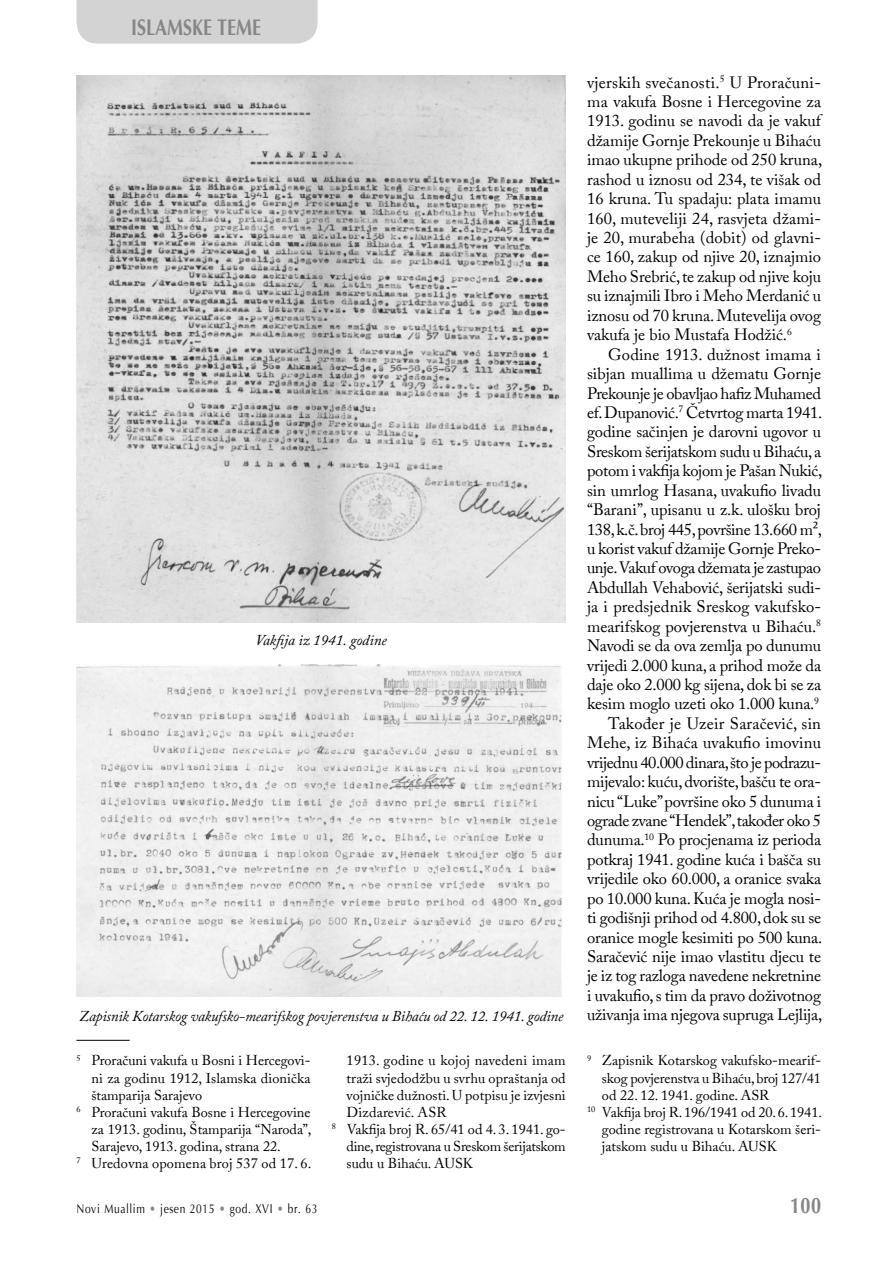
<style>
.page{position:relative;width:895px;height:1264px;background:#fff}
.page>*{position:absolute;margin:0;border:0;box-sizing:border-box;transform-origin:0 0}
.t1{font:700 22.5px "Optima";color:#868686;scale:.8 1}
.t2{font:16.5px/19.4px "Adobe Caslon Pro";letter-spacing:-.01em;color:#000;text-align:justify}
.t3{font:italic 15px "Adobe Caslon Pro";letter-spacing:-.01em;color:#000}
.t4{font:14.25px "Adobe Caslon Pro";color:#000}
.t5{font:14.25px "Adobe Caslon Pro";letter-spacing:-.02em;color:#000}
.t6{font:14.25px "Adobe Caslon Pro";letter-spacing:.02em;color:#000}
.t7{font:12.75px "Optima";letter-spacing:.06em;color:#000;scale:.8 1}
.s1{color:#868686}
</style>
<div class="page">
<div style="left:76px;top:0;width:241px;height:44px;background:#d3d3d3"></div>
<img style="left:76px;top:75px;width:489px;height:547px">
<img style="left:76px;top:665px;width:486px;height:332px">
<hr style="left:76px;top:1040px;width:54px;height:1px;background:#000">
<h1 class="t1" style="left:131px;top:13px;width:164px">ISLAMSKE TEME</h1>
<p class="t3" style="left:255px;top:631px;width:133px">Vakfija iz 1941. godine</p>
<p class="t3" style="left:79px;top:1007px;width:486px">Zapisnik Kotarskog vakufsko-mearifskog povjerenstva u Bihaću od 22. 12. 1941. godine</p>
<p class="t4" style="left:76px;top:1052px;width:235px"><sup>5</sup> Proračuni vakufa u Bosni i Hercegovi-</p>
<p class="t4" style="left:91px;top:1069px;width:221px">ni za godinu 1912, Islamska dionička</p>
<p class="t4" style="left:91px;top:1086px;width:112px">štamparija Sarajevo</p>
<p class="t4" style="left:76px;top:1103px;width:235px"><sup>6</sup> Proračuni vakufa Bosne i Hercegovine</p>
<p class="t4" style="left:91px;top:1120px;width:221px">za 1913. godinu, Štamparija “Naroda”,</p>
<p class="t4" style="left:91px;top:1137px;width:191px">Sarajevo, 1913. godina, strana 22.</p>
<p class="t4" style="left:76px;top:1154px;width:236px"><sup>7</sup> Uredovna opomena broj 537 od 17. 6.</p>
<p class="t6" style="left:346px;top:1052px;width:220px">1913. godine u kojoj navedeni imam</p>
<p class="t4" style="left:346px;top:1069px;width:220px">traži svjedodžbu u svrhu opraštanja od</p>
<p class="t4" style="left:346px;top:1086px;width:221px">vojničke dužnosti.U potpisu je izvjesni</p>
<p class="t4" style="left:346px;top:1103px;width:101px">Dizdarević. ASR</p>
<p class="t4" style="left:332px;top:1120px;width:235px"><sup>8</sup> Vakfija broj R. 65/41 od 4. 3. 1941. go-</p>
<p class="t5" style="left:346px;top:1137px;width:220px">dine,registrovana u Sreskom šerijatskom</p>
<p class="t4" style="left:346px;top:1154px;width:128px">sudu u Bihaću. AUSK</p>
<p class="t2" style="left:587px;top:72px;width:237px">vjerskih svečanosti.<sup>5</sup> U Proračuni&shy;ma vakufa Bosne i Hercegovine za 1913. godinu se navodi da je vakuf džamije Gornje Prekounje u Bihaću imao ukupne prihode od 250 kruna, rashod u iznosu od 234, te višak od 16 kruna. Tu spadaju: plata imamu 160, muteveliji 24, rasvjeta džami&shy;je 20, murabeha (dobit) od glavni&shy;ce 160, zakup od njive 20, iznajmio Meho Srebrić,te zakup od njive koju su iznajmili Ibro i Meho Merdanić u iznosu od 70 kruna.Mutevelija ovog vakufa je bio Mustafa Hodžić.<sup>6</sup></p>
<p class="t2" style="left:587px;top:344px;width:237px;text-align:right">Godine 1913. dužnost imama i sibjan muallima u džematu Gornje Prekounje je obavljao hafiz Muhamed ef.Dupanović.<sup>7</sup> Četvrtog marta 1941. godine sačinjen je darovni ugovor u Sreskom šerijatskom sudu u Bihaću,a potom i vakfija kojom je Pašan Nukić, sin umrlog Hasana, uvakufio livadu “Barani”, upisanu u z.k. ulošku broj 138,k.č.broj 445,površine 13.660 m², u korist vakuf džamije Gornje Preko&shy;unje.Vakuf ovoga džemata je zastupao Abdullah Vehabović, šerijatski sudi&shy;ja i predsjednik Sreskog vakufsko&shy;mearifskog povjerenstva u Bihaću.<sup>8<br></sup>Navodi se da ova zemlja po dunumu vrijedi 2.000 kuna, a prihod može da daje oko 2.000 kg sijena, dok bi se za kesim moglo uzeti oko 1.000 kuna.<sup>9<br></sup>Također je Uzeir Saračević, sin Mehe, iz Bihaća uvakufio imovinu vrijednu 40.000 dinara,što je podrazu&shy;mijevalo: kuću,dvorište,bašču te ora&shy;nicu “Luke”površine oko 5 dunuma i ograde zvane “Hendek”,također oko 5 dunuma.<sup>10</sup> Po procjenama iz perioda potkraj 1941. godine kuća i bašča su vrijedile oko 60.000, a oranice svaka po 10.000 kuna.Kuća je mogla nosi&shy;ti godišnji prihod od 4.800,dok su se oranice mogle kesimiti po 500 kuna.<br>Saračević nije imao vlastitu djecu te je iz tog razloga navedene nekretnine i uvakufio,s tim da pravo doživotnog uživanja ima njegova supruga Lejlija,</p>
<p class="t4" style="left:587px;top:1052px;width:235px"><sup>9</sup> Zapisnik Kotarskog vakufsko-mearif-</p>
<p class="t4" style="left:602px;top:1069px;width:221px">skog povjerenstva u Bihaću,broj 127/41</p>
<p class="t4" style="left:602px;top:1086px;width:169px">od 22. 12. 1941. godine. ASR</p>
<p class="t4" style="left:587px;top:1103px;width:236px"><sup>10</sup> Vakfija broj R.196/1941 od 20.6.1941.</p>
<p class="t4" style="left:602px;top:1120px;width:220px">godine registrovana u Kotarskom šeri-</p>
<p class="t4" style="left:602px;top:1137px;width:176px">jatskom sudu u Bihaću. AUSK</p>
<p class="t7" style="left:76px;top:1201px;width:303px">Novi Muallim <span class="s1">•</span> jesen 2015 <span class="s1">•</span> god. XVI <span class="s1">•</span> br. 63</p>
<h1 class="t1" style="left:790px;top:1191px;width:40px">100</h1>
</div>
